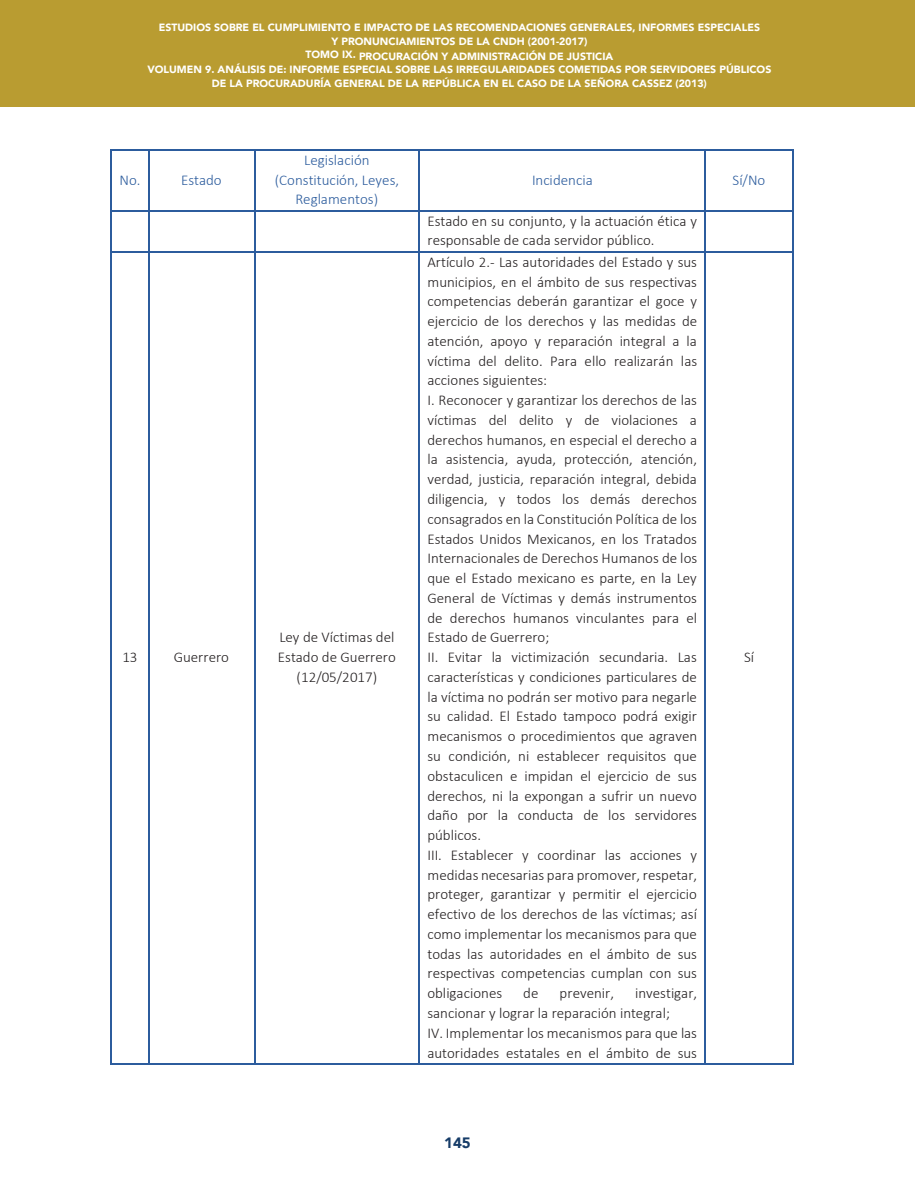
<style>
.page{position:relative;width:915px;height:1191px;background:#fff}
.page>*{position:absolute;margin:0;border:0;box-sizing:border-box;transform-origin:0 0}
.t1{font:300 15px/19.8px "Calibri";color:#231f20}
.t2{font:300 15px/19.8px "Calibri";color:#2c5c9d;text-align:center}
.t3{font:900 15px "Avenir";color:#163c68}
.t4{font:900 10.5px/13.5px "Avenir";color:#fff;text-align:center}
</style>
<div class="page">
<div style="left:0;top:0;width:914px;height:106px;background:#b99c31"></div>
<hr style="left:112px;top:149px;width:36px;height:1px;background:#2c5c9d">
<hr style="left:149px;top:149px;width:105px;height:1px;background:#2c5c9d">
<hr style="left:255px;top:149px;width:163px;height:1px;background:#2c5c9d">
<hr style="left:420px;top:149px;width:284px;height:1px;background:#2c5c9d">
<hr style="left:705px;top:149px;width:86px;height:1px;background:#2c5c9d">
<hr style="left:111px;top:150px;width:1px;height:60px;background:#2c5c9d">
<hr style="left:148px;top:150px;width:1px;height:60px;background:#2c5c9d">
<hr style="left:254px;top:150px;width:1px;height:60px;background:#2c5c9d">
<hr style="left:418px;top:150px;width:2px;height:60px;background:#2c5c9d">
<hr style="left:704px;top:150px;width:1px;height:60px;background:#2c5c9d">
<hr style="left:791px;top:150px;width:2px;height:60px;background:#2c5c9d">
<hr style="left:112px;top:210px;width:36px;height:1px;background:#2c5c9d">
<hr style="left:149px;top:210px;width:105px;height:1px;background:#2c5c9d">
<hr style="left:255px;top:210px;width:163px;height:1px;background:#2c5c9d">
<hr style="left:420px;top:210px;width:284px;height:1px;background:#2c5c9d">
<hr style="left:705px;top:210px;width:86px;height:1px;background:#2c5c9d">
<hr style="left:111px;top:211px;width:1px;height:40px;background:#2c5c9d">
<hr style="left:148px;top:211px;width:1px;height:40px;background:#2c5c9d">
<hr style="left:254px;top:211px;width:1px;height:40px;background:#2c5c9d">
<hr style="left:418px;top:211px;width:2px;height:40px;background:#2c5c9d">
<hr style="left:704px;top:211px;width:1px;height:40px;background:#2c5c9d">
<hr style="left:791px;top:211px;width:2px;height:40px;background:#2c5c9d">
<hr style="left:112px;top:251px;width:36px;height:1px;background:#2c5c9d">
<hr style="left:149px;top:251px;width:105px;height:1px;background:#2c5c9d">
<hr style="left:255px;top:251px;width:163px;height:1px;background:#2c5c9d">
<hr style="left:420px;top:251px;width:284px;height:1px;background:#2c5c9d">
<hr style="left:705px;top:251px;width:86px;height:1px;background:#2c5c9d">
<hr style="left:111px;top:252px;width:1px;height:811px;background:#2c5c9d">
<hr style="left:112px;top:1063px;width:36px;height:1px;background:#2c5c9d">
<hr style="left:148px;top:252px;width:1px;height:811px;background:#2c5c9d">
<hr style="left:149px;top:1063px;width:105px;height:1px;background:#2c5c9d">
<hr style="left:254px;top:252px;width:1px;height:811px;background:#2c5c9d">
<hr style="left:255px;top:1063px;width:163px;height:1px;background:#2c5c9d">
<hr style="left:418px;top:252px;width:2px;height:811px;background:#2c5c9d">
<hr style="left:420px;top:1063px;width:284px;height:1px;background:#2c5c9d">
<hr style="left:704px;top:252px;width:1px;height:811px;background:#2c5c9d">
<hr style="left:705px;top:1063px;width:86px;height:1px;background:#2c5c9d">
<hr style="left:791px;top:252px;width:2px;height:811px;background:#2c5c9d">
<p class="t4" style="left:159px;top:21px;width:602px">ESTUDIOS SOBRE EL CUMPLIMIENTO E IMPACTO DE LAS RECOMENDACIONES GENERALES, INFORMES ESPECIALES<br>Y PRONUNCIAMIENTOS DE LA CNDH (2001-2017)</p>
<p class="t4" style="left:147px;top:49px;width:625px">TOMO IX. PROCURACIÓN Y ADMINISTRACIÓN DE JUSTICIA<br>VOLUMEN 9. ANÁLISIS DE: INFORME ESPECIAL SOBRE LAS IRREGULARIDADES COMETIDAS POR SERVIDORES PÚBLICOS<br>DE LA PROCURADURÍA GENERAL DE LA REPÚBLICA EN EL CASO DE LA SEÑORA CASSEZ (2013)</p>
<p class="t2" style="left:119px;top:170px;width:22px">No.</p>
<p class="t2" style="left:181px;top:170px;width:42px">Estado</p>
<p class="t1" style="left:122px;top:647px;width:17px">13</p>
<p class="t1" style="left:174px;top:647px;width:57px">Guerrero</p>
<p class="t2" style="left:275px;top:150px;width:126px">Legislación (Constitución, Leyes,<br>Reglamentos)</p>
<p class="t1" style="left:278px;top:627px;width:119px;text-align:center">Ley de Víctimas del<br>Estado de Guerrero (12/05/2017)</p>
<p class="t2" style="left:532px;top:170px;width:62px">Incidencia</p>
<p class="t2" style="left:732px;top:170px;width:34px">Sí/No</p>
<p class="t1" style="left:427px;top:211px;width:271px">Estado en su conjunto, y la actuación ética y responsable de cada servidor público.</p>
<p class="t1" style="left:427px;top:252px;width:271px">Artículo 2.- Las autoridades del Estado y sus municipios, en el ámbito de sus respectivas competencias deberán garantizar el goce y ejercicio de los derechos y las medidas de atención, apoyo y reparación integral a la víctima del delito. Para ello realizarán las acciones siguientes:<br>I. Reconocer y garantizar los derechos de las víctimas del delito y de violaciones a derechos humanos, en especial el derecho a la asistencia, ayuda, protección, atención, verdad, justicia, reparación integral, debida diligencia, y todos los demás derechos consagrados en la Constitución Política de los Estados Unidos Mexicanos, en los Tratados Internacionales de Derechos Humanos de los que el Estado mexicano es parte, en la Ley General de Víctimas y demás instrumentos de derechos humanos vinculantes para el Estado de Guerrero;<br>II. Evitar la victimización secundaria. Las características y condiciones particulares de la víctima no podrán ser motivo para negarle su calidad. El Estado tampoco podrá exigir mecanismos o procedimientos que agraven su condición, ni establecer requisitos que obstaculicen e impidan el ejercicio de sus derechos, ni la expongan a sufrir un nuevo daño por la conducta de los servidores públicos.<br>III. Establecer y coordinar las acciones y medidas necesarias para promover, respetar, proteger, garantizar y permitir el ejercicio efectivo de los derechos de las víctimas; así como implementar los mecanismos para que todas las autoridades en el ámbito de sus respectivas competencias cumplan con sus obligaciones</p>
<p class="t1" style="left:523px;top:983px;width:17px">de</p>
<p class="t1" style="left:559px;top:983px;width:56px">prevenir,</p>
<p class="t1" style="left:427px;top:983px;width:271px;text-indent:208px">investigar, sancionar y lograr la reparación integral;<br>IV. Implementar los mecanismos para que las autoridades estatales en el ámbito de sus</p>
<p class="t1" style="left:743px;top:647px;width:12px">Sí</p>
<p class="t3" style="left:444px;top:1130px;width:28px">145</p>
</div>
